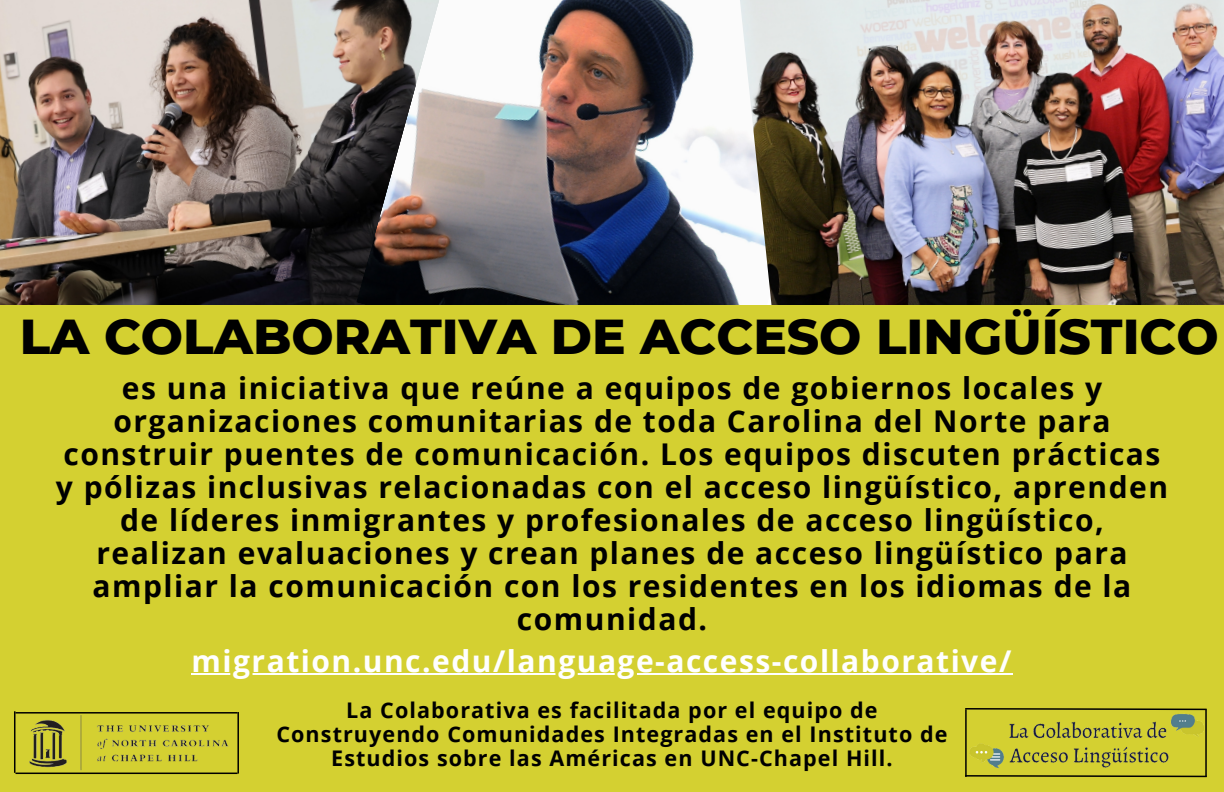
<style>
.page{position:relative;width:1224px;height:792px;background:#fff}
.page>*{position:absolute;margin:0;border:0;box-sizing:border-box;transform-origin:0 0}
.t1{font:800 50px "Montserrat";color:#000}
.t2{font:700 30px/33px "Open Sans";letter-spacing:.05em;color:#000;text-align:center}
.t3{font:700 30px "Open Sans";letter-spacing:.05em;color:#fff}
.t4{font:700 21.6px/24px "Open Sans";letter-spacing:.05em;color:#000;text-align:center}
</style>
<div class="page">
<img style="left:0;top:0;width:356px;height:306px">
<img style="left:356px;top:0;width:383px;height:306px">
<div style="left:0;top:306px;width:1224px;height:485px;background:#d4d031"></div>
<img style="left:970px;top:713px;width:234px;height:55px">
<img style="left:739px;top:0;width:485px;height:306px">
<hr style="left:237px;top:712px;width:2px;height:62px;background:#000">
<svg style="left:965px;top:708px;width:242px;height:3px"></svg>
<hr style="left:1205px;top:709px;width:2px;height:68px;background:#000">
<svg style="left:967px;top:774px;width:240px;height:4px"></svg>
<hr style="left:965px;top:709px;width:2px;height:68px;background:#000">
<img style="left:14px;top:711px;width:223px;height:81px">
<hr style="left:192px;top:673px;width:821px;height:2px;background:#fff">
<p class="t1" style="left:20px;top:306px;width:1201px">LA COLABORATIVA DE ACCESO LINGÜÍSTICO</p>
<p class="t2" style="left:56px;top:371px;width:1114px">es una iniciativa que reúne a equipos de gobiernos locales y organizaciones comunitarias de toda Carolina del Norte para construir puentes de comunicación. Los equipos discuten prácticas y pólizas inclusivas relacionadas con el acceso lingüístico, aprenden de líderes inmigrantes y profesionales de acceso lingüístico, realizan evaluaciones y crean planes de acceso lingüístico para ampliar la comunicación con los residentes en los idiomas de la comunidad.</p>
<p class="t3" style="left:192px;top:640px;width:821px">migration.unc.edu/language-access-collaborative/</p>
<p class="t4" style="left:276px;top:698px;width:673px">La Colaborativa es facilitada por el equipo de<br>Construyendo Comunidades Integradas en el Instituto de<br>Estudios sobre las Américas en UNC-Chapel Hill.</p>
</div>
